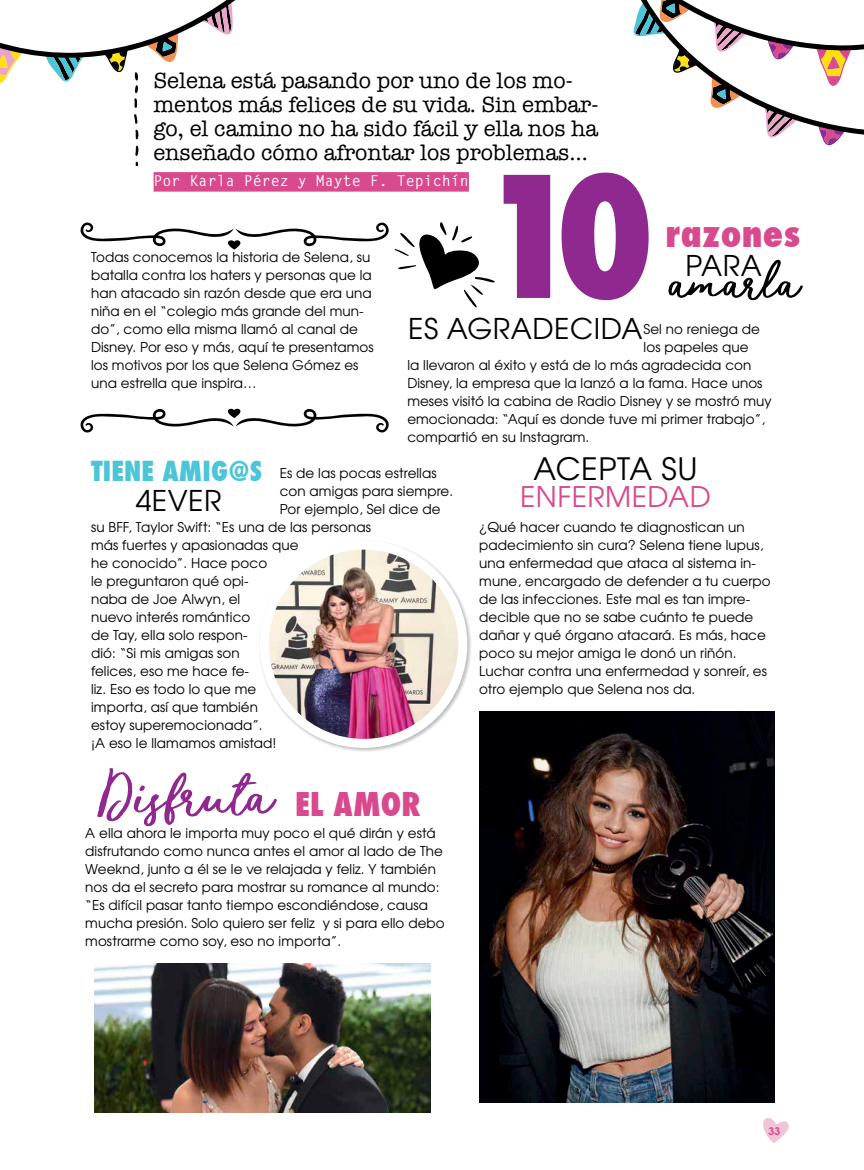
<style>
.page{position:relative;width:864px;height:1170px;background:#fff}
.page>*{position:absolute;margin:0;border:0;box-sizing:border-box;transform-origin:0 0}
.t1{font:800 condensed 163.2px "Futura";color:#8f2990}
.t2{font:68.55px "trendsetter";letter-spacing:.005em;color:#8f2990}
.t3{font:57.15px "trendsetter";letter-spacing:.005em;color:#000}
.t4{font:800 condensed 37.5px "Futura";letter-spacing:.005em;color:#d9498d}
.t5{font:30.75px "Te X Gyre Adventor";letter-spacing:.02em;color:#000}
.t6{font:28.5px "Te X Gyre Adventor";letter-spacing:.02em;color:#000}
.t7{font:28.35px "Te X Gyre Adventor";letter-spacing:.02em;color:#d9498d}
.t8{font:800 condensed 27px "Futura";letter-spacing:.005em;color:#4dc5d9}
.t9{font:22.5px/24px "American Typewriter";color:#000}
.t10{font:700 15px "Letter Gothic Std";color:#fff}
.t11{font:13.5px/18px "Te X Gyre Adventor";letter-spacing:.005em;color:#000}
.t12{font:700 10.5px "Te X Gyre Adventor";color:#d9498d}
.s1{font-family:"Futura";font-weight:800;font-stretch:condensed;font-size:31.95px;color:#d9498d}
</style>
<div class="page">
<svg style="left:633px;top:0;width:230px;height:146px"></svg>
<div style="left:153px;top:172px;width:315px;height:20px;background:#d9498d"></div>
<svg style="left:135px;top:145px;width:3px;height:11px"></svg>
<svg style="left:134px;top:114px;width:4px;height:25px"></svg>
<svg style="left:0;top:0;width:236px;height:108px"></svg>
<svg style="left:80px;top:408px;width:309px;height:25px"></svg>
<svg style="left:80px;top:222px;width:415px;height:86px"></svg>
<img style="left:479px;top:711px;width:295px;height:391px">
<img style="left:95px;top:963px;width:335px;height:149px">
<div style="left:259px;top:539px;width:212px;height:213px;background:#000;opacity:.25"></div>
<img style="left:264px;top:545px;width:198px;height:198px;border-radius:99px">
<div style="left:260px;top:540px;width:207px;height:207px;border:9px solid #fff;border-radius:50%"></div>
<svg style="left:763px;top:1118px;width:26px;height:25px"></svg>
<p class="t9" style="left:153px;top:68px;width:446px">Selena está pasando por uno de los mo&shy;mentos más felices de su vida. Sin embar&shy;go, el camino no ha sido fácil y ella nos ha enseñado cómo afrontar los problemas…</p>
<p class="t1" style="left:478px;top:126px;width:177px">10</p>
<p class="t10" style="left:153px;top:172px;width:317px">Por Karla Pérez y Mayte F. Tepichín</p>
<p class="t4" style="left:665px;top:207px;width:136px">razones</p>
<p class="t11" style="left:91px;top:247px;width:284px">Todas conocemos la historia de Selena, su batalla contra los haters y personas que la han atacado sin razón desde que era una niña en el “colegio más grande del mun&shy;do”, como ella misma llamó al canal de Disney. Por eso y más, aquí te presentamos los motivos por los que Selena Gómez es una estrella que inspira…</p>
<p class="t6" style="left:685px;top:243px;width:78px">PARA</p>
<p class="t3" style="left:669px;top:251px;width:132px">amarla</p>
<p class="t6" style="left:408px;top:306px;width:236px">ES AGRADECIDA</p>
<p class="t11" style="left:643px;top:319px;width:118px">Sel no reniega de</p>
<p class="t11" style="left:643px;top:337px;width:106px">los papeles que</p>
<p class="t11" style="left:407px;top:355px;width:345px">la llevaron al éxito y está de lo más agradecida con</p>
<p class="t11" style="left:407px;top:373px;width:356px">Disney, la empresa que la lanzó a la fama. Hace unos</p>
<p class="t11" style="left:407px;top:391px;width:365px">meses visitó la cabina de Radio Disney y se mostró muy</p>
<p class="t11" style="left:407px;top:409px;width:359px">emocionada: “Aquí es donde tuve mi primer trabajo”,</p>
<p class="t11" style="left:407px;top:427px;width:183px">compartió en su Instagram.</p>
<p class="t8" style="left:91px;top:453px;width:172px">TIENE AMIG@S</p>
<p class="t6" style="left:136px;top:478px;width:87px">4EVER</p>
<p class="t11" style="left:280px;top:463px;width:158px">Es de las pocas estrellas</p>
<p class="t11" style="left:280px;top:481px;width:175px">con amigas para siempre.</p>
<p class="t11" style="left:280px;top:499px;width:162px">Por ejemplo, Sel dice de</p>
<p class="t11" style="left:91px;top:517px;width:281px">su BFF, Taylor Swift: “Es una de las personas</p>
<p class="t11" style="left:91px;top:535px;width:209px">más fuertes y apasionadas que</p>
<p class="t11" style="left:91px;top:553px;width:177px">he conocido”. Hace poco</p>
<p class="t11" style="left:91px;top:571px;width:159px">le preguntaron qué opi-</p>
<p class="t11" style="left:91px;top:589px;width:151px">naba de Joe Alwyn, el</p>
<p class="t11" style="left:91px;top:607px;width:161px">nuevo interés romántico</p>
<p class="t11" style="left:91px;top:625px;width:158px">de Tay, ella solo respon-</p>
<p class="t11" style="left:91px;top:643px;width:150px">dió: “Si mis amigas son</p>
<p class="t11" style="left:91px;top:661px;width:159px">felices, eso me hace fe-</p>
<p class="t11" style="left:91px;top:679px;width:167px">liz. Eso es todo lo que me</p>
<p class="t11" style="left:91px;top:697px;width:168px">importa, así que también</p>
<p class="t11" style="left:91px;top:715px;width:173px">estoy superemocionada”.</p>
<p class="t11" style="left:91px;top:733px;width:187px">¡A eso le llamamos amistad!</p>
<p class="t2" style="left:99px;top:757px;width:323px">Disfruta <span class="s1">EL AMOR</span></p>
<p class="t11" style="left:85px;top:823px;width:361px">A ella ahora le importa muy poco el qué dirán y está disfrutando como nunca antes el amor al lado de The Weeknd, junto a él se le ve relajada y feliz. Y también nos da el secreto para mostrar su romance al mundo: “Es difícil pasar tanto tiempo escondiéndose, causa mucha presión. Solo quiero ser feliz y si para ello debo mostrarme como soy, eso no importa”.</p>
<p class="t5" style="left:533px;top:444px;width:165px">ACEPTA SU</p>
<p class="t7" style="left:520px;top:474px;width:192px">ENFERMEDAD</p>
<p class="t11" style="left:479px;top:517px;width:293px">¿Qué hacer cuando te diagnostican un padecimiento sin cura? Selena tiene lupus, una enfermedad que ataca al sistema in&shy;mune, encargado de defender a tu cuerpo de las infecciones. Este mal es tan impre&shy;decible que no se sabe cuánto te puede dañar y qué órgano atacará. Es más, hace poco su mejor amiga le donó un riñón.<br>Luchar contra una enfermedad y sonreír, es otro ejemplo que Selena nos da.</p>
<p class="t12" style="left:768px;top:1121px;width:13px">33</p>
</div>
